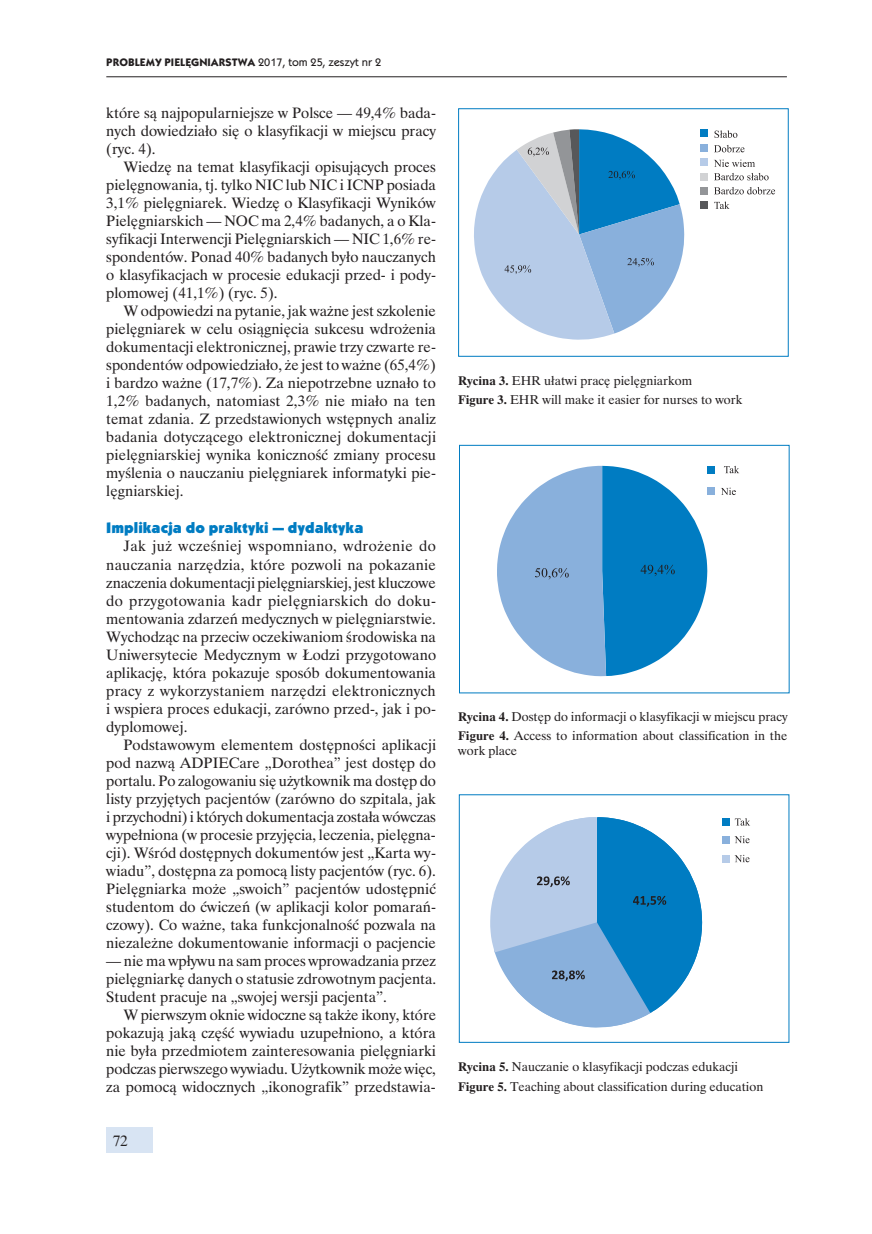
<style>
.page{position:relative;width:872px;height:1234px;background:#fff}
.page>*{position:absolute;margin:0;border:0;box-sizing:border-box;transform-origin:0 0}
.t1{font:15.75px "Kabel Itc TEE Ultr";color:#007cc2}
.t2{font:15px/18px "Time Ibis EE";color:#231f20;text-align:justify}
.t3{font:12.75px/19.4px "Time Ibis EE";color:#231f20}
.t4{font:700 11.25px "Kabel Itc TEE";color:#231f20}
.s1{font-weight:500}
.s2{font-weight:700}
</style>
<div class="page">
<div style="left:106px;top:1127px;width:47px;height:25px;background:#d8e4f3"></div>
<hr style="left:106px;top:76px;width:681px;height:1px;background:#231f20">
<div style="left:458px;top:108px;width:330px;height:248px;border:1px solid #007cc2"></div>
<svg style="left:474px;top:129px;width:210px;height:210px"></svg>
<div style="left:700px;top:129px;width:7px;height:8px;background:#007cc2"></div>
<div style="left:700px;top:144px;width:7px;height:7px;background:#89b0dc"></div>
<div style="left:700px;top:158px;width:7px;height:8px;background:#b6cbe8"></div>
<div style="left:700px;top:173px;width:7px;height:7px;background:#d1d2d4"></div>
<div style="left:700px;top:188px;width:7px;height:7px;background:#939598"></div>
<div style="left:700px;top:202px;width:7px;height:7px;background:#57585a"></div>
<svg style="left:714px;top:130px;width:23px;height:8px"></svg>
<svg style="left:714px;top:145px;width:30px;height:7px"></svg>
<svg style="left:714px;top:159px;width:41px;height:8px"></svg>
<svg style="left:714px;top:173px;width:54px;height:7px"></svg>
<svg style="left:714px;top:187px;width:61px;height:7px"></svg>
<svg style="left:714px;top:201px;width:15px;height:8px"></svg>
<svg style="left:497px;top:466px;width:210px;height:210px"></svg>
<div style="left:707px;top:466px;width:7px;height:7px;background:#007cc2"></div>
<div style="left:707px;top:487px;width:7px;height:8px;background:#89b0dc"></div>
<svg style="left:724px;top:466px;width:15px;height:7px"></svg>
<svg style="left:721px;top:487px;width:15px;height:8px"></svg>
<div style="left:459px;top:445px;width:330px;height:248px;border:1px solid #007cc2"></div>
<div style="left:722px;top:835px;width:7px;height:8px;background:#89b0dc"></div>
<div style="left:722px;top:854px;width:7px;height:8px;background:#b6cbe8"></div>
<svg style="left:490px;top:817px;width:212px;height:210px"></svg>
<svg style="left:722px;top:818px;width:28px;height:8px"></svg>
<svg style="left:734px;top:835px;width:15px;height:8px"></svg>
<svg style="left:734px;top:854px;width:15px;height:8px"></svg>
<p class="t4" style="left:106px;top:55px;width:276px">PROBLEMY PIELĘGNIARSTWA <span class="s1">2017, tom 25, zeszyt nr 2</span></p>
<p class="t2" style="left:106px;top:104px;width:331px">które są najpopularniejsze w Polsce — 49,4% bada&shy;nych dowiedziało się o klasyfikacji w miejscu pracy (ryc. 4).</p>
<p class="t2" style="left:106px;top:158px;width:331px;text-indent:17px">Wiedzę na temat klasyfikacji opisujących proces pielęgnowania, tj. tylko NIC lub NIC i ICNP posiada 3,1% pielęgniarek. Wiedzę o Klasyfikacji Wyników Pielęgniarskich — NOC ma 2,4% badanych, a o Kla&shy;syfikacji Interwencji Pielęgniarskich — NIC 1,6% re&shy;spondentów. Ponad 40% badanych było nauczanych o klasyfikacjach w procesie edukacji przed- i pody&shy;plomowej (41,1%) (ryc. 5).</p>
<p class="t2" style="left:106px;top:302px;width:331px;text-indent:17px">W odpowiedzi na pytanie, jak ważne jest szkolenie pielęgniarek w celu osiągnięcia sukcesu wdrożenia dokumentacji elektronicznej, prawie trzy czwarte re&shy;spondentów odpowiedziało, że jest to ważne (65,4%) i bardzo ważne (17,7%). Za niepotrzebne uznało to 1,2% badanych, natomiast 2,3% nie miało na ten temat zdania. Z przedstawionych wstępnych analiz badania dotyczącego elektronicznej dokumentacji pielęgniarskiej wynika koniczność zmiany procesu myślenia o nauczaniu pielęgniarek informatyki pie&shy;lęgniarskiej.</p>
<p class="t1" style="left:106px;top:519px;width:259px">Implikacja do praktyki — dydaktyka</p>
<p class="t2" style="left:106px;top:537px;width:331px;text-indent:17px">Jak już wcześniej wspomniano, wdrożenie do nauczania narzędzia, które pozwoli na pokazanie znaczenia dokumentacji pielęgniarskiej, jest kluczowe do przygotowania kadr pielęgniarskich do doku&shy;mentowania zdarzeń medycznych w pielęgniarstwie.<br>Wychodząc na przeciw oczekiwaniom środowiska na Uniwersytecie Medycznym w Łodzi przygotowano aplikację, która pokazuje sposób dokumentowania pracy z wykorzystaniem narzędzi elektronicznych i wspiera proces edukacji, zarówno przed-, jak i po&shy;dyplomowej.</p>
<p class="t2" style="left:106px;top:735px;width:331px;text-indent:17px">Podstawowym elementem dostępności aplikacji pod nazwą ADPIECare „Dorothea” jest dostęp do portalu. Po zalogowaniu się użytkownik ma dostęp do listy przyjętych pacjentów (zarówno do szpitala, jak i przychodni) i których dokumentacja została wówczas wypełniona (w procesie przyjęcia, leczenia, pielęgna&shy;cji). Wśród dostępnych dokumentów jest „Karta wy&shy;wiadu”, dostępna za pomocą listy pacjentów (ryc. 6).<br>Pielęgniarka może „swoich” pacjentów udostępnić studentom do ćwiczeń (w aplikacji kolor pomarań&shy;czowy). Co ważne, taka funkcjonalność pozwala na niezależne dokumentowanie informacji o pacjencie</p>
<p class="t2" style="left:106px;top:951px;width:331px">— nie ma wpływu na sam proces wprowadzania przez pielęgniarkę danych o statusie zdrowotnym pacjenta.<br>Student pracuje na „swojej wersji pacjenta”.</p>
<p class="t2" style="left:106px;top:1005px;width:331px;text-indent:17px">W pierwszym oknie widoczne są także ikony, które pokazują jaką część wywiadu uzupełniono, a która nie była przedmiotem zainteresowania pielęgniarki podczas pierwszego wywiadu. Użytkownik może więc, za pomocą widocznych „ikonografik” przedstawia-</p>
<p class="t2" style="left:113px;top:1131px;width:16px">72</p>
<p class="t3" style="left:458px;top:370px;width:286px"><span class="s2">Rycina 3.</span> EHR ułatwi pracę pielęgniarkom<br><span class="s2">Figure 3.</span> EHR will make it easier for nurses to work</p>
<p class="t3" style="left:458px;top:706px;width:331px"><span class="s2">Rycina 4.</span> Dostęp do informacji o klasyfikacji w miejscu pracy<br><span class="s2">Figure 4.</span> Access to information about classification in the</p>
<p class="t3" style="left:458px;top:740px;width:60px">work place</p>
<p class="t3" style="left:458px;top:1056px;width:307px"><span class="s2">Rycina 5.</span> Nauczanie o klasyfikacji podczas edukacji<br><span class="s2">Figure 5.</span> Teaching about classification during education</p>
</div>
